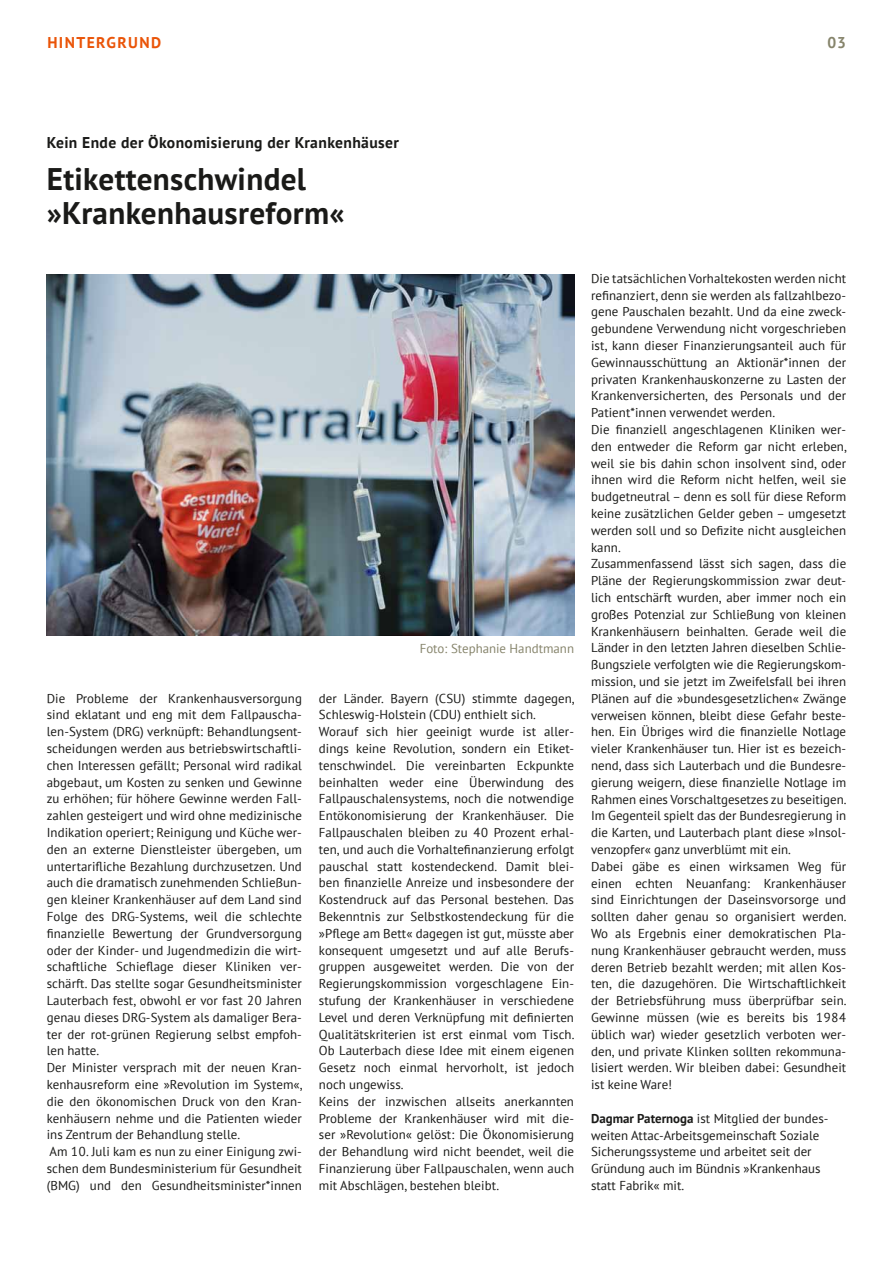
<style>
.page{position:relative;width:893px;height:1263px;background:#fff}
.page>*{position:absolute;margin:0;border:0;box-sizing:border-box;transform-origin:0 0}
.t1{font:31.2px/33.6px "Attac Serifenlos Bold";letter-spacing:.01em;color:#1a1a18}
.t2{font:15.6px "Attac Serifenlos Bold";letter-spacing:.025em;color:#1a1a18}
.t3{font:15.6px "Attac Serifenlos Bold";letter-spacing:.09em;color:#ea5408}
.t4{font:15.6px "Attac Serifenlos Bold";color:#86846b}
.t5{font:12.9px/16.8px "Attac Serifenlos Regular";letter-spacing:.005em;color:#1a1a18}
.t6{font:12.9px "Attac Serifenlos Regular";color:#86846b}
.s1{font-family:"Attac Serifenlos Bold"}
</style>
<div class="page">
<img style="left:47px;top:274px;width:527px;height:362px">
<p class="t3" style="left:47px;top:32px;width:40px">Hinter</p>
<p class="t3" style="left:107px;top:32px;width:56px">grund</p>
<p class="t4" style="left:827px;top:32px;width:21px">03</p>
<p class="t2" style="left:47px;top:133px;width:354px">Kein Ende der Ökonomisierung der Krankenhäuser</p>
<h1 class="t1" style="left:47px;top:162px;width:299px">Etikettenschwindel »Krankenhausreform«</h1>
<p class="t6" style="left:420px;top:640px;width:156px">Foto: Stephanie Handtmann</p>
<p class="t5" style="left:47px;top:689px;width:257px">Die Probleme der Krankenhausversorgung sind eklatant und eng mit dem Fallpauscha&shy;len-System (DRG) verknüpft: Behandlungsent&shy;scheidungen werden aus betriebswirtschaftli&shy;chen Interessen gefällt; Personal wird radikal abgebaut, um Kosten zu senken und Gewinne zu erhöhen; für höhere Gewinne werden Fall&shy;zahlen gesteigert und wird ohne medizinische Indikation operiert; Reinigung und Küche wer&shy;den an externe Dienstleister übergeben, um untertarifliche Bezahlung durchzusetzen. Und auch die dramatisch zunehmenden Schließun&shy;gen kleiner Krankenhäuser auf dem Land sind Folge des DRG-Systems, weil die schlechte finanzielle Bewertung der Grundversorgung oder der Kinder- und Jugendmedizin die wirt&shy;schaftliche Schieflage dieser Kliniken ver&shy;schärft. Das stellte sogar Gesundheitsminister Lauterbach fest, obwohl er vor fast 20 Jahren genau dieses DRG-System als damaliger Bera&shy;ter der rot-grünen Regierung selbst empfoh&shy;len hatte.<br>Der Minister versprach mit der neuen Kran&shy;kenhausreform eine »Revolution im System«, die den ökonomischen Druck von den Kran&shy;kenhäusern nehme und die Patienten wieder ins Zentrum der Behandlung stelle.<br>Am 10. Juli kam es nun zu einer Einigung zwi&shy;schen dem Bundesministerium für Gesundheit (BMG) und den Gesundheitsminister*innen</p>
<p class="t5" style="left:319px;top:689px;width:257px">der Länder. Bayern (CSU) stimmte dagegen, Schleswig-Holstein (CDU) enthielt sich.<br>Worauf sich hier geeinigt wurde ist aller&shy;dings keine Revolution, sondern ein Etiket&shy;tenschwindel. Die vereinbarten Eckpunkte beinhalten weder eine Überwindung des Fallpauschalensystems, noch die notwendige Entökonomisierung der Krankenhäuser. Die Fallpauschalen bleiben zu 40 Prozent erhal&shy;ten, und auch die Vorhaltefinanzierung erfolgt pauschal statt kostendeckend. Damit blei&shy;ben finanzielle Anreize und insbesondere der Kostendruck auf das Personal bestehen. Das Bekenntnis zur Selbstkostendeckung für die »Pflege am Bett« dagegen ist gut, müsste aber konsequent umgesetzt und auf alle Berufs&shy;gruppen ausgeweitet werden. Die von der Regierungskommission vorgeschlagene Ein&shy;stufung der Krankenhäuser in verschiedene Level und deren Verknüpfung mit definierten Qualitätskriterien ist erst einmal vom Tisch.<br>Ob Lauterbach diese Idee mit einem eigenen Gesetz noch einmal hervorholt, ist jedoch noch ungewiss.<br>Keins der inzwischen allseits anerkannten Probleme der Krankenhäuser wird mit die&shy;ser »Revolution« gelöst: Die Ökonomisierung der Behandlung wird nicht beendet, weil die Finanzierung über Fallpauschalen, wenn auch mit Abschlägen, bestehen bleibt.</p>
<p class="t5" style="left:591px;top:270px;width:257px">Die tatsächlichen Vorhaltekosten werden nicht refinanziert, denn sie werden als fallzahlbezo&shy;gene Pauschalen bezahlt. Und da eine zweck&shy;gebundene Verwendung nicht vorgeschrieben ist, kann dieser Finanzierungsanteil auch für Gewinnausschüttung an Aktionär*innen der privaten Krankenhauskonzerne zu Lasten der Krankenversicherten, des Personals und der Patient*innen verwendet werden.<br>Die finanziell angeschlagenen Kliniken wer&shy;den entweder die Reform gar nicht erleben, weil sie bis dahin schon insoIvent sind, oder ihnen wird die Reform nicht helfen, weil sie budgetneutral – denn es soll für diese Reform keine zusätzlichen Gelder geben – umgesetzt werden soll und so Defizite nicht ausgleichen kann.<br>Zusammenfassend lässt sich sagen, dass die Pläne der Regierungskommission zwar deut&shy;lich entschärft wurden, aber immer noch ein großes Potenzial zur Schließung von kleinen Krankenhäusern beinhalten. Gerade weil die Länder in den letzten Jahren dieselben Schlie&shy;ßungsziele verfolgten wie die Regierungskom&shy;mission, und sie jetzt im Zweifelsfall bei ihren Plänen auf die »bundesgesetzlichen« Zwänge verweisen können, bleibt diese Gefahr beste&shy;hen. Ein Übriges wird die finanzielle Notlage vieler Krankenhäuser tun. Hier ist es bezeich&shy;nend, dass sich Lauterbach und die Bundesre&shy;gierung weigern, diese finanzielle Notlage im Rahmen eines Vorschaltgesetzes zu beseitigen.<br>Im Gegenteil spielt das der Bundesregierung in die Karten, und Lauterbach plant diese »Insol&shy;venzopfer« ganz unverblümt mit ein.<br>Dabei gäbe es einen wirksamen Weg für einen echten Neuanfang: Krankenhäuser sind Einrichtungen der Daseinsvorsorge und sollten daher genau so organisiert werden.<br>Wo als Ergebnis einer demokratischen Pla&shy;nung Krankenhäuser gebraucht werden, muss deren Betrieb bezahlt werden; mit allen Kos&shy;ten, die dazugehören. Die Wirtschaftlichkeit der Betriebsführung muss überprüfbar sein.<br>Gewinne müssen (wie es bereits bis 1984 üblich war) wieder gesetzlich verboten wer&shy;den, und private Klinken sollten rekommuna&shy;lisiert werden. Wir bleiben dabei: Gesundheit ist keine Ware!</p>
<p class="t5" style="left:591px;top:1109px;width:239px"><span class="s1">Dagmar Paternoga</span> ist Mitglied der bundes&shy;weiten Attac-Arbeitsgemeinschaft Soziale Sicherungssysteme und arbeitet seit der Gründung auch im Bündnis »Krankenhaus statt Fabrik« mit.</p>
</div>
